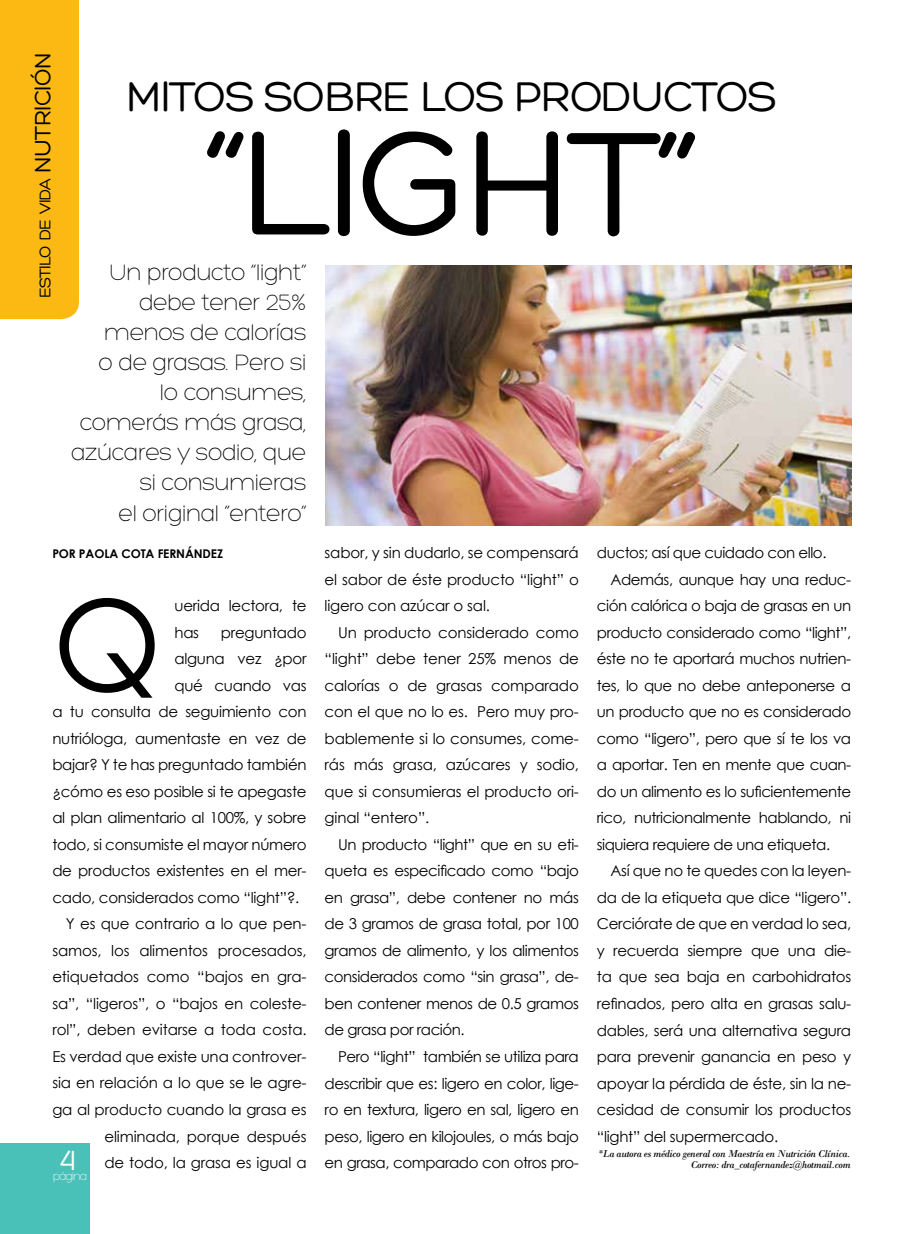
<style>
.page{position:relative;width:915px;height:1234px;background:#fff}
.page>*{position:absolute;margin:0;border:0;box-sizing:border-box;transform-origin:0 0}
.t1{font:159px "Hero";letter-spacing:-.03em;color:#000}
.t2{font:125.7px "Century Gothic";color:#000}
.t3{font:45px "Hero";letter-spacing:-.03em;color:#000}
.t4{font:30px "Hero";color:#fff}
.t5{font:300 24px/30px "Hero";letter-spacing:-.03em;color:#000;text-align:right}
.t6{font:16.8px "Hero";letter-spacing:-.05em;color:#000}
.t7{font:15px/26.5px "Century Gothic";letter-spacing:-.02em;color:#000;text-align:justify}
.t8{font:700 12px "Century Gothic";letter-spacing:-.01em;color:#000}
.t9{font:300 12px "Hero";letter-spacing:-.09em;color:#fff}
.t10{font:italic 10.5px/10.5px "Bodoni";letter-spacing:-.03em;color:#000;text-align:right}
.s1{font-size:24px}
</style>
<div class="page">
<div style="left:0;top:0;width:79px;height:319px;background:#fdb913"></div>
<div style="left:0;top:1142px;width:89px;height:91px;background:#49c0b8"></div>
<img style="left:325px;top:266px;width:525px;height:259px">
<p class="t6" style="left:37px;top:298px;width:247px;rotate:-90deg">estilo de vida <span class="s1">NUTRICIÓN</span></p>
<h3 class="t3" style="left:126px;top:74px;width:652px">MITOS SOBRE LOS PRODUCTOS</h3>
<h1 class="t1" style="left:205px;top:102px;width:494px">“LIGHT”</h1>
<h3 class="t5" style="left:71px;top:258px;width:237px">Un producto “light” debe tener 25% menos de calorías<br>o de grasas. Pero si<br>lo consumes, comerás más grasa, azúcares y sodio, que si consumieras<br>el original “entero”</h3>
<p class="t8" style="left:52px;top:544px;width:172px">POR PAOLA COTA FERNÁNDEZ</p>
<h2 class="t2" style="left:52px;top:557px;width:111px">Q</h2>
<p class="t7" style="left:174px;top:592px;width:133px">uerida lectora, te has</p>
<p class="t7" style="left:221px;top:618px;width:87px">preguntado</p>
<p class="t7" style="left:174px;top:645px;width:133px">alguna vez ¿por</p>
<p class="t7" style="left:174px;top:671px;width:133px">qué cuando vas</p>
<p class="t7" style="left:52px;top:698px;width:256px">a tu consulta de seguimiento con</p>
<p class="t7" style="left:52px;top:724px;width:256px">nutrióloga, aumentaste en vez de</p>
<p class="t7" style="left:52px;top:751px;width:256px">bajar? Y te has preguntado también</p>
<p class="t7" style="left:52px;top:777px;width:256px">¿cómo es eso posible si te apegaste</p>
<p class="t7" style="left:52px;top:804px;width:256px">al plan alimentario al 100%, y sobre</p>
<p class="t7" style="left:52px;top:830px;width:256px">todo, si consumiste el mayor número</p>
<p class="t7" style="left:52px;top:857px;width:256px">de productos existentes en el mer-</p>
<p class="t7" style="left:52px;top:883px;width:248px">cado, considerados como “light”?.</p>
<p class="t7" style="left:66px;top:910px;width:242px">Y es que contrario a lo que pen-</p>
<p class="t7" style="left:52px;top:936px;width:256px">samos, los alimentos procesados,</p>
<p class="t7" style="left:52px;top:963px;width:256px">etiquetados como “bajos en gra-</p>
<p class="t7" style="left:52px;top:989px;width:256px">sa”, “ligeros”, o “bajos en coleste-</p>
<p class="t7" style="left:52px;top:1016px;width:256px">rol”, deben evitarse a toda costa.</p>
<p class="t7" style="left:52px;top:1042px;width:256px">Es verdad que existe una controver-</p>
<p class="t7" style="left:52px;top:1069px;width:256px">sia en relación a lo que se le agre-</p>
<p class="t7" style="left:52px;top:1095px;width:256px">ga al producto cuando la grasa es</p>
<p class="t7" style="left:104px;top:1122px;width:203px">eliminada, porque después</p>
<p class="t7" style="left:104px;top:1148px;width:203px">de todo, la grasa es igual a</p>
<h3 class="t4" style="left:60px;top:1144px;width:17px">4</h3>
<p class="t9" style="left:53px;top:1169px;width:36px">página</p>
<p class="t7" style="left:324px;top:539px;width:256px">sabor, y sin dudarlo, se compensará el sabor de éste producto “light” o ligero con azúcar o sal.</p>
<p class="t7" style="left:324px;top:618px;width:256px;text-indent:13px">Un producto considerado como “light” debe tener 25% menos de calorías o de grasas comparado con el que no lo es. Pero muy pro&shy;bablemente si lo consumes, come&shy;rás más grasa, azúcares y sodio, que si consumieras el producto ori&shy;ginal “entero”.</p>
<p class="t7" style="left:324px;top:830px;width:256px;text-indent:13px">Un producto “light” que en su eti&shy;queta es especificado como “bajo en grasa”, debe contener no más de 3 gramos de grasa total, por 100 gramos de alimento, y los alimentos considerados como “sin grasa”, de&shy;ben contener menos de 0.5 gramos de grasa por ración.</p>
<p class="t7" style="left:324px;top:1042px;width:256px;text-indent:13px">Pero “light” también se utiliza para describir que es: ligero en color, lige&shy;ro en textura, ligero en sal, ligero en peso, ligero en kilojoules, o más bajo en grasa, comparado con otros pro-</p>
<p class="t7" style="left:596px;top:539px;width:231px">ductos; así que cuidado con ello.</p>
<p class="t7" style="left:610px;top:565px;width:242px">Además, aunque hay una reduc-</p>
<p class="t7" style="left:596px;top:592px;width:256px">ción calórica o baja de grasas en un</p>
<p class="t7" style="left:596px;top:618px;width:256px">producto considerado como “light”,</p>
<p class="t7" style="left:596px;top:645px;width:256px">éste no te aportará muchos nutrien-</p>
<p class="t7" style="left:596px;top:671px;width:256px">tes, lo que no debe anteponerse a</p>
<p class="t7" style="left:596px;top:698px;width:256px">un producto que no es considerado</p>
<p class="t7" style="left:596px;top:724px;width:256px">como “ligero”, pero que sí te los va</p>
<p class="t7" style="left:596px;top:751px;width:256px">a aportar. Ten en mente que cuan-</p>
<p class="t7" style="left:596px;top:777px;width:256px">do un alimento es lo suficientemente</p>
<p class="t7" style="left:596px;top:804px;width:256px">rico, nutricionalmente hablando, ni</p>
<p class="t7" style="left:596px;top:830px;width:235px">siquiera requiere de una etiqueta.</p>
<p class="t7" style="left:610px;top:857px;width:242px">Así que no te quedes con la leyen-</p>
<p class="t7" style="left:596px;top:883px;width:256px">da de la etiqueta que dice “ligero”.</p>
<p class="t7" style="left:596px;top:910px;width:256px">Cerciórate de que en verdad lo sea,</p>
<p class="t7" style="left:596px;top:936px;width:256px">y recuerda siempre que una die-</p>
<p class="t7" style="left:596px;top:963px;width:256px">ta que sea baja en carbohidratos</p>
<p class="t7" style="left:596px;top:989px;width:256px">refinados, pero alta en grasas salu-</p>
<p class="t7" style="left:596px;top:1016px;width:256px">dables, será una alternativa segura</p>
<p class="t7" style="left:596px;top:1042px;width:256px">para prevenir ganancia en peso y</p>
<p class="t7" style="left:596px;top:1069px;width:256px">apoyar la pérdida de éste, sin la ne-</p>
<p class="t7" style="left:596px;top:1095px;width:256px">cesidad de consumir los productos</p>
<p class="t7" style="left:596px;top:1122px;width:183px">“light” del supermercado.</p>
<p class="t10" style="left:598px;top:1148px;width:254px">*La autora es médico general con Maestría en Nutrición Clínica.<br>Correo: dra_cotafernandez@hotmail.com</p>
</div>
